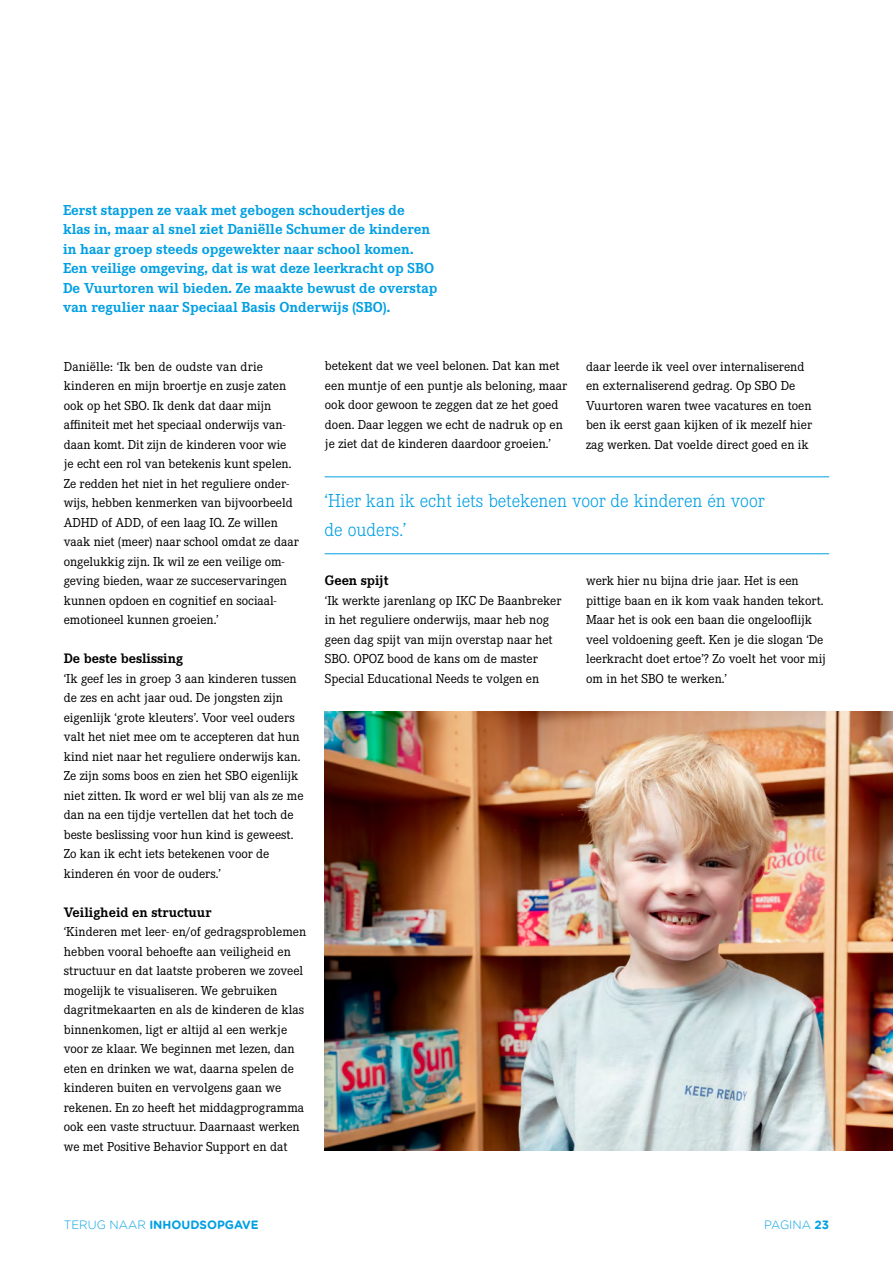
<style>
.page{position:relative;width:893px;height:1263px;background:#fff}
.page>*{position:absolute;margin:0;border:0;box-sizing:border-box;transform-origin:0 0}
.t1{font:300 19.5px/29.2px "Corporate E Pro";color:#009fe3}
.t2{font:700 15px/19.5px "Corporate E Pro";color:#009fe3}
.t3{font:700 14.25px "Corporate E Pro";color:#000}
.t4{font:13.5px/19.5px "Corporate E Pro";color:#000}
.t5{font:700 12px "VGM Gotham Rounded";color:#009fe3}
.t6{font:300 12px "VGM Gotham Rounded";color:#009fe3}
.s1{font-weight:300}
.s2{font-weight:700}
</style>
<div class="page">
<svg style="left:324px;top:476px;width:506px;height:79px"></svg>
<hr style="left:325px;top:476px;width:504px;height:1px;background:#009fe3">
<hr style="left:325px;top:553px;width:504px;height:1px;background:#009fe3">
<img style="left:325px;top:712px;width:568px;height:439px">
<p class="t2" style="left:63px;top:199px;width:376px">Eerst stappen ze vaak met gebogen schoudertjes de<br>klas in, maar al snel ziet Daniëlle Schumer de kinderen in haar groep steeds opgewekter naar school komen.<br>Een veilige omgeving, dat is wat deze leerkracht op SBO De Vuurtoren wil bieden. Ze maakte bewust de overstap van regulier naar Speciaal Basis Onderwijs (SBO).</p>
<p class="t4" style="left:64px;top:356px;width:236px">Daniëlle: ‘Ik ben de oudste van drie kinderen en mijn broertje en zusje zaten ook op het SBO. Ik denk dat daar mijn affiniteit met het speciaal onderwijs van&shy;daan komt. Dit zijn de kinderen voor wie je echt een rol van betekenis kunt spelen.<br>Ze redden het niet in het reguliere onder&shy;wijs, hebben kenmerken van bijvoorbeeld ADHD of ADD, of een laag IQ. Ze willen vaak niet (meer) naar school omdat ze daar ongelukkig zijn. Ik wil ze een veilige om&shy;geving bieden, waar ze succeservaringen kunnen opdoen en cognitief en sociaal&shy;emotioneel kunnen groeien.’</p>
<p class="t3" style="left:64px;top:648px;width:121px">De beste beslissing</p>
<p class="t4" style="left:64px;top:668px;width:241px">‘Ik geef les in groep 3 aan kinderen tussen de zes en acht jaar oud. De jongsten zijn eigenlijk ‘grote kleuters’. Voor veel ouders valt het niet mee om te accepteren dat hun kind niet naar het reguliere onderwijs kan.<br>Ze zijn soms boos en zien het SBO eigenlijk niet zitten. Ik word er wel blij van als ze me dan na een tijdje vertellen dat het toch de beste beslissing voor hun kind is geweest.<br>Zo kan ik echt iets betekenen voor de kinderen én voor de ouders.’</p>
<p class="t3" style="left:64px;top:902px;width:149px">Veiligheid en structuur</p>
<p class="t4" style="left:64px;top:921px;width:244px">‘Kinderen met leer- en/of gedragsproblemen hebben vooral behoefte aan veiligheid en structuur en dat laatste proberen we zoveel mogelijk te visualiseren. We gebruiken dagritmekaarten en als de kinderen de klas binnenkomen, ligt er altijd al een werkje voor ze klaar. We beginnen met lezen, dan eten en drinken we wat, daarna spelen de kinderen buiten en vervolgens gaan we rekenen. En zo heeft het middagprogramma ook een vaste structuur. Daarnaast werken we met Positive Behavior Support en dat</p>
<p class="t4" style="left:325px;top:356px;width:244px">betekent dat we veel belonen. Dat kan met een muntje of een puntje als beloning, maar ook door gewoon te zeggen dat ze het goed doen. Daar leggen we echt de nadruk op en je ziet dat de kinderen daardoor groeien.’</p>
<p class="t4" style="left:586px;top:356px;width:227px">daar leerde ik veel over internaliserend en externaliserend gedrag. Op SBO De Vuurtoren waren twee vacatures en toen ben ik eerst gaan kijken of ik mezelf hier zag werken. Dat voelde direct goed en ik</p>
<h1 class="t1" style="left:325px;top:485px;width:441px">‘Hier kan ik echt iets betekenen voor de kinderen én voor de ouders.’</h1>
<p class="t3" style="left:325px;top:570px;width:65px">Geen spijt</p>
<p class="t4" style="left:325px;top:590px;width:238px">‘Ik werkte jarenlang op IKC De Baanbreker in het reguliere onderwijs, maar heb nog geen dag spijt van mijn overstap naar het SBO. OPOZ bood de kans om de master Special Educational Needs te volgen en</p>
<p class="t4" style="left:586px;top:570px;width:241px">werk hier nu bijna drie jaar. Het is een pittige baan en ik kom vaak handen tekort.<br>Maar het is ook een baan die ongelooflijk veel voldoening geeft. Ken je die slogan ‘De leerkracht doet ertoe’? Zo voelt het voor mij om in het SBO te werken.’</p>
<p class="t5" style="left:64px;top:1216px;width:196px"><span class="s1">TERUG NAAR</span> INHOUDSOPGAVE</p>
<p class="t6" style="left:764px;top:1216px;width:67px">PAGINA <span class="s2">23</span></p>
</div>
